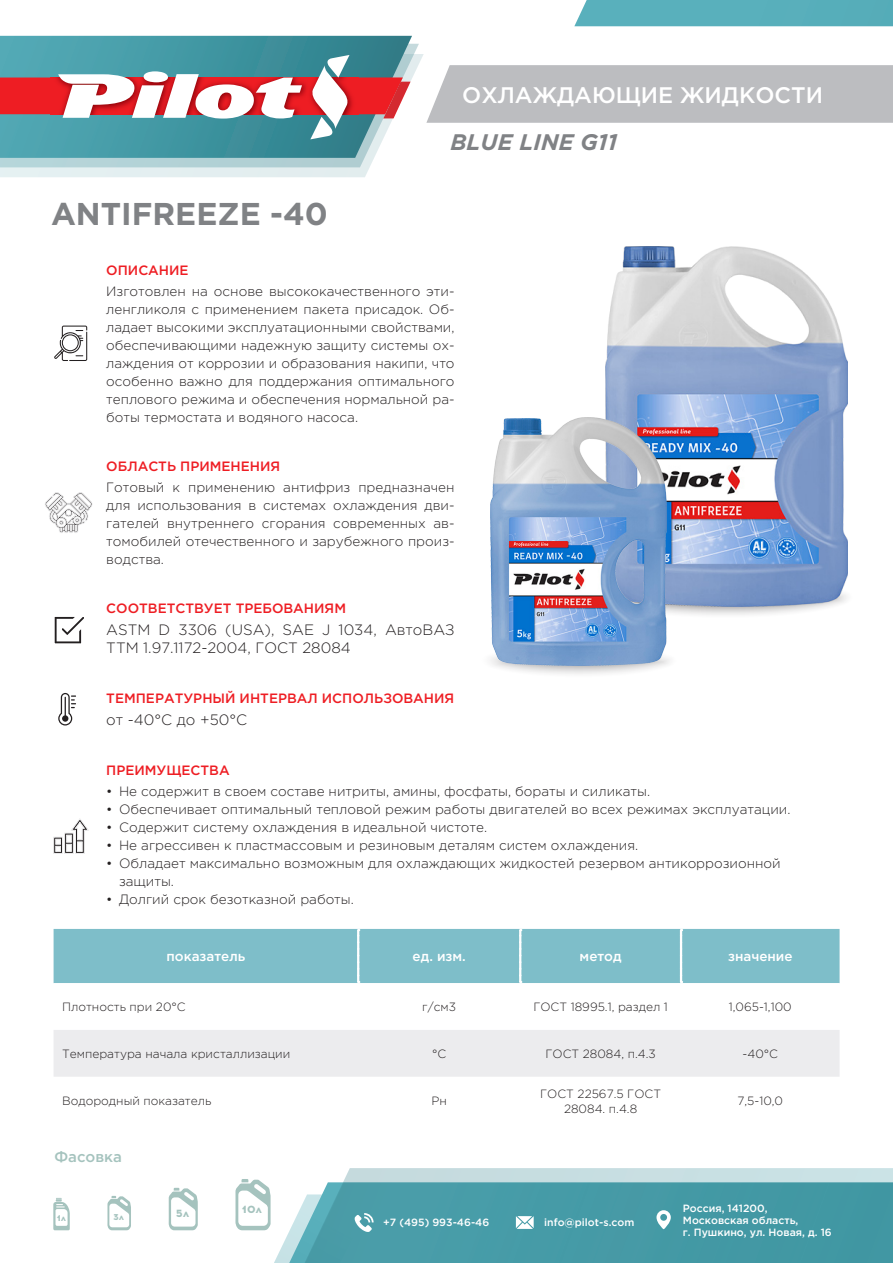
<style>
.page{position:relative;width:893px;height:1263px;background:#fff}
.page>*{position:absolute;margin:0;border:0;box-sizing:border-box;transform-origin:0 0}
.t1{font:700 31.5px "Gotham Pro";color:#808285}
.t2{font:500 22.5px "Gotham Pro";color:#fff}
.t3{font:italic 700 22.5px "Gotham Pro";color:#808285}
.t4{font:300 15px/18px "Gotham Pro";color:#231f20}
.t5{font:500 15px "Gotham Pro";color:#a5c3be}
.t6{font:300 13.5px/18px "Gotham Pro";color:#231f20;text-align:justify}
.t7{font:500 13.5px "Gotham Pro";color:#ee1d23}
.t8{font:500 13.5px "Gotham Pro";color:#fff}
.t9{font:300 12px/14.4px "Gotham Pro";color:#231f20;text-align:center}
.t10{font:800 10.65px "Acrom";color:#a5c3be}
.t11{font:500 10.5px/12px "Gotham Pro";color:#fff}
.t12{font:800 8.55px "Acrom";color:#a5c3be}
</style>
<div class="page">
<div style="left:574px;top:0;width:319px;height:26px;background:#59b0bc"></div>
<div style="left:345px;top:1168px;width:548px;height:14px;background:#c8dfe2"></div>
<div style="left:374px;top:1182px;width:519px;height:81px;background:#459aa6"></div>
<svg style="left:656px;top:1210px;width:15px;height:19px"></svg>
<svg style="left:516px;top:1216px;width:18px;height:13px"></svg>
<svg style="left:595px;top:575px;width:261px;height:45px"></svg>
<svg style="left:477px;top:642px;width:203px;height:37px"></svg>
<img style="left:605px;top:246px;width:242px;height:361px">
<img style="left:490px;top:417px;width:177px;height:249px">
<svg style="left:0;top:54px;width:424px;height:123px"></svg>
<svg style="left:0;top:36px;width:412px;height:122px;background:#4d9ba6"></svg>
<svg style="left:0;top:55px;width:411px;height:84px"></svg>
<div style="left:54px;top:1030px;width:786px;height:47px;background:#ececee"></div>
<div style="left:54px;top:929px;width:786px;height:54px;background:#7ebec9"></div>
<svg style="left:54px;top:326px;width:33px;height:35px"></svg>
<svg style="left:45px;top:492px;width:48px;height:41px"></svg>
<svg style="left:54px;top:616px;width:30px;height:28px"></svg>
<svg style="left:58px;top:693px;width:18px;height:32px"></svg>
<svg style="left:53px;top:818px;width:36px;height:36px"></svg>
<div style="left:426px;top:65px;width:467px;height:58px;background:#bcbdc0"></div>
<svg style="left:107px;top:1196px;width:24px;height:34px"></svg>
<svg style="left:169px;top:1179px;width:205px;height:84px"></svg>
<svg style="left:53px;top:1198px;width:17px;height:32px"></svg>
<p class="t2" style="left:462px;top:82px;width:362px">ОХЛАЖДАЮЩИЕ ЖИДКОСТИ</p>
<p class="t3" style="left:450px;top:129px;width:169px">BLUE LINE G11</p>
<p class="t1" style="left:51px;top:196px;width:278px">ANTIFREEZE -40</p>
<p class="t7" style="left:106px;top:262px;width:84px">ОПИСАНИЕ</p>
<p class="t6" style="left:106px;top:282px;width:350px">Изготовлен на основе высококачественного эти&shy;ленгликоля с применением пакета присадок. Об&shy;ладает высокими эксплуатационными свойствами, обеспечивающими надежную защиту системы ох&shy;лаждения от коррозии и образования накипи, что особенно важно для поддержания оптимального теплового режима и обеспечения нормальной ра&shy;боты термостата и водяного насоса.</p>
<p class="t7" style="left:106px;top:459px;width:175px">ОБЛАСТЬ ПРИМЕНЕНИЯ</p>
<p class="t6" style="left:106px;top:478px;width:350px">Готовый к применению антифриз предназначен для использования в системах охлаждения дви&shy;гателей внутреннего сгорания современных ав&shy;томобилей отечественного и зарубежного произ&shy;водства.</p>
<p class="t7" style="left:106px;top:601px;width:241px">СООТВЕТСТВУЕТ ТРЕБОВАНИЯМ</p>
<p class="t4" style="left:106px;top:621px;width:350px">ASTM D 3306 (USA), SAE J 1034, АвтоВАЗ<br>ТТМ 1.97.1172-2004, ГОСТ 28084</p>
<p class="t7" style="left:106px;top:690px;width:350px">ТЕМПЕРАТУРНЫЙ ИНТЕРВАЛ ИСПОЛЬЗОВАНИЯ</p>
<p class="t4" style="left:106px;top:711px;width:142px">от -40°С до +50°С</p>
<p class="t7" style="left:106px;top:762px;width:125px">ПРЕИМУЩЕСТВА</p>
<p class="t6" style="left:106px;top:782px;width:545px">• Не содержит в своем составе нитриты, амины, фосфаты, бораты и силикаты.</p>
<p class="t6" style="left:106px;top:800px;width:686px">• Обеспечивает оптимальный тепловой режим работы двигателей во всех режимах эксплуатации.</p>
<p class="t6" style="left:106px;top:818px;width:382px">• Содержит систему охлаждения в идеальной чистоте.</p>
<p class="t6" style="left:106px;top:836px;width:533px">• Не агрессивен к пластмассовым и резиновым деталям систем охлаждения.</p>
<p class="t6" style="left:119px;top:854px;width:663px;text-indent:-13px">• Обладает максимально возможным для охлаждающих жидкостей резервом антикоррозионной защиты.</p>
<p class="t6" style="left:106px;top:890px;width:249px">• Долгий срок безотказной работы.</p>
<p class="t8" style="left:166px;top:948px;width:80px">показатель</p>
<p class="t8" style="left:413px;top:948px;width:55px">ед. изм.</p>
<p class="t8" style="left:580px;top:948px;width:44px">метод</p>
<p class="t8" style="left:728px;top:948px;width:66px">значение</p>
<p class="t9" style="left:62px;top:999px;width:125px">Плотность при 20°C</p>
<p class="t9" style="left:422px;top:999px;width:35px">г/см3</p>
<p class="t9" style="left:533px;top:999px;width:136px">ГОСТ 18995.1, раздел 1</p>
<p class="t9" style="left:729px;top:999px;width:64px">1,065-1,100</p>
<p class="t9" style="left:62px;top:1046px;width:230px">Температура начала кристаллизации</p>
<p class="t9" style="left:432px;top:1046px;width:16px">°С</p>
<p class="t9" style="left:545px;top:1046px;width:112px">ГОСТ 28084, п.4.3</p>
<p class="t9" style="left:742px;top:1046px;width:37px">-40°С</p>
<p class="t9" style="left:62px;top:1094px;width:151px">Водородный показатель</p>
<p class="t9" style="left:431px;top:1094px;width:17px">Рн</p>
<p class="t9" style="left:540px;top:1087px;width:122px">ГОСТ 22567.5 ГОСТ<br>28084. п.4.8</p>
<p class="t9" style="left:737px;top:1094px;width:47px">7,5-10,0</p>
<p class="t5" style="left:54px;top:1148px;width:69px">Фасовка</p>
<p class="t12" style="left:57px;top:1211px;width:11px">1л</p>
<p class="t12" style="left:113px;top:1210px;width:13px">3л</p>
<p class="t10" style="left:176px;top:1205px;width:15px">5л</p>
<p class="t10" style="left:242px;top:1201px;width:22px">10л</p>
<p class="t11" style="left:383px;top:1216px;width:108px">+7 (495) 993-46-46</p>
<p class="t11" style="left:544px;top:1216px;width:92px">info@pilot-s.com</p>
<p class="t11" style="left:683px;top:1201px;width:150px">Россия, 141200,<br>Московская область,<br>г. Пушкино, ул. Новая, д. 16</p>
</div>
